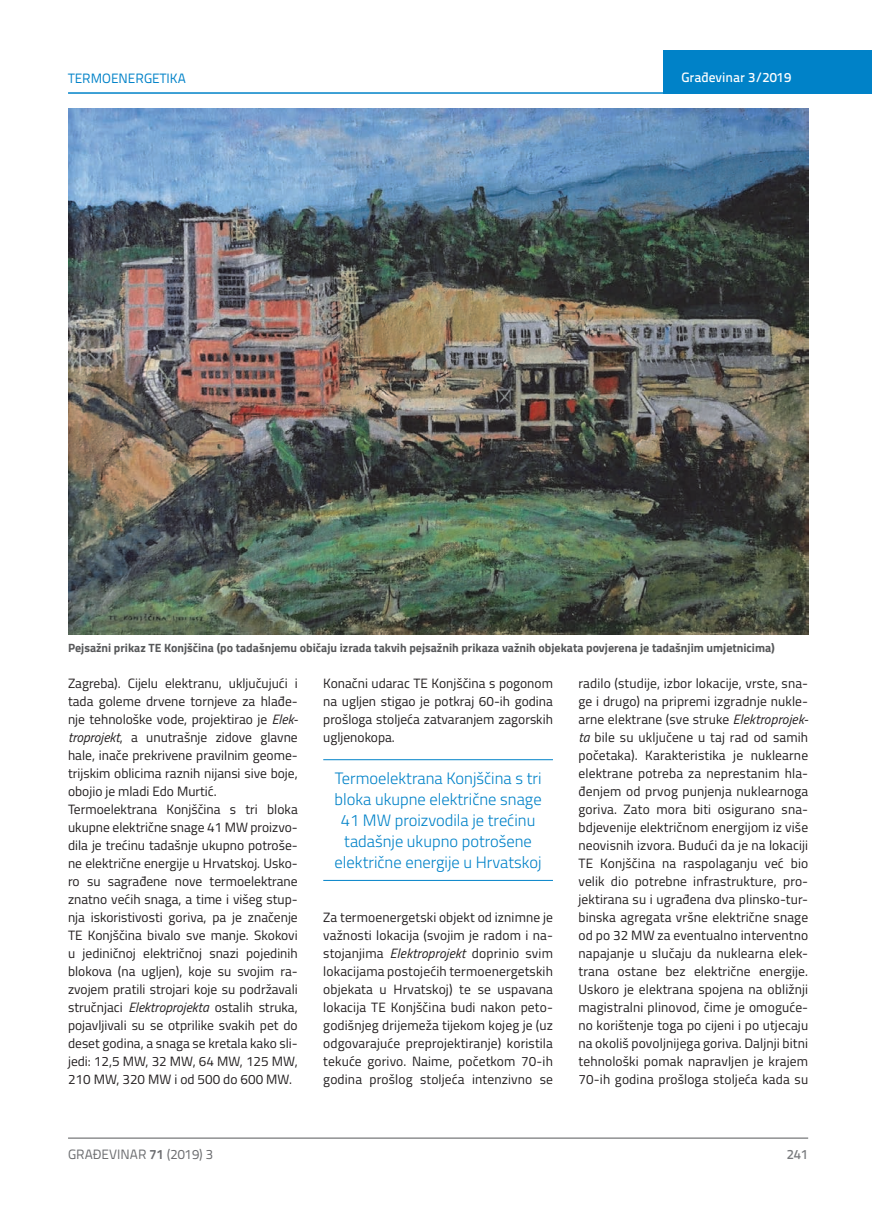
<style>
.page{position:relative;width:872px;height:1212px;background:#fff}
.page>*{position:absolute;margin:0;border:0;box-sizing:border-box;transform-origin:0 0}
.t1{font:300 16.5px/21px "Titillium";color:#0082c8;text-align:center}
.t2{font:13.5px/18px "Titillium";color:#231f20;text-align:justify}
.t3{font:13.5px "Titillium Text 22 L";color:#6c6d70}
.t4{font:500 13.5px "Titillium Text 22 L";color:#fff}
.t5{font:13.5px "Titillium Text 22 L";color:#0082c8}
.t6{font:500 13.5px "Titillium Text 22 L";color:#787a7d}
.t7{font:700 12px "Titillium";color:#57585a}
.s1{font-style:italic}
.s2{font-weight:700}
</style>
<div class="page">
<div style="left:663px;top:50px;width:209px;height:44px;background:#0082c8"></div>
<hr style="left:68px;top:92px;width:804px;height:2px;background:#0082c8">
<hr style="left:68px;top:1138px;width:740px;height:1px;background:#57585a">
<hr style="left:323px;top:759px;width:230px;height:1px;background:#0082c8">
<hr style="left:323px;top:880px;width:230px;height:1px;background:#0082c8">
<img style="left:68px;top:108px;width:740px;height:526px">
<p class="t5" style="left:68px;top:68px;width:119px">TERMOENERGETIKA</p>
<p class="t4" style="left:681px;top:67px;width:111px">Građevinar 3/2019</p>
<p class="t7" style="left:68px;top:639px;width:708px">Pejsažni prikaz TE Konjščina (po tadašnjemu običaju izrada takvih pejsažnih prikaza važnih objekata povjerena je tadašnjim umjetnicima)</p>
<p class="t2" style="left:68px;top:674px;width:231px;text-align:left">Zagreba). Cijelu elektranu, uključujući i tada goleme drvene tornjeve za hlađe&shy;nje tehnološke vode, projektirao je <span class="s1">Elek&shy;troprojekt</span>, a unutrašnje zidove glavne hale, inače prekrivene pravilnim geome&shy;trijskim oblicima raznih nijansi sive boje, obojio je mladi Edo Murtić.<br>Termoelektrana Konjščina s tri bloka ukupne električne snage 41 MW proizvo&shy;dila je trećinu tadašnje ukupno potroše&shy;ne električne energije u Hrvatskoj. Usko&shy;ro su sagrađene nove termoelektrane znatno većih snaga, a time i višeg stup&shy;nja iskoristivosti goriva, pa je značenje TE Konjščina bivalo sve manje. Skokovi u jediničnoj električnoj snazi pojedinih blokova (na ugljen), koje su svojim ra&shy;zvojem pratili strojari koje su podržavali stručnjaci <span class="s1">Elektroprojekta</span> ostalih struka, pojavljivali su se otprilike svakih pet do deset godina, a snaga se kretala kako sli&shy;jedi: 12,5 MW, 32 MW, 64 MW, 125 MW, 210 MW, 320 MW i od 500 do 600 MW.</p>
<p class="t2" style="left:323px;top:673px;width:231px">Konačni udarac TE Konjščina s pogonom na ugljen stigao je potkraj 60-ih godina prošloga stoljeća zatvaranjem zagorskih ugljenokopa.</p>
<p class="t1" style="left:334px;top:767px;width:209px">Termoelektrana Konjščina s tri bloka ukupne električne snage<br>41 MW proizvodila je trećinu tadašnje ukupno potrošene električne energije u Hrvatskoj</p>
<p class="t2" style="left:323px;top:908px;width:231px">Za termoenergetski objekt od iznimne je važnosti lokacija (svojim je radom i na&shy;stojanjima <span class="s1">Elektroprojekt</span> doprinio svim lokacijama postojećih termoenergetskih objekata u Hrvatskoj) te se uspavana lokacija TE Konjščina budi nakon peto&shy;godišnjeg drijemeža tijekom kojeg je (uz odgovarajuće preprojektiranje) koristila tekuće gorivo. Naime, početkom 70-ih godina prošlog stoljeća intenzivno se</p>
<p class="t2" style="left:578px;top:674px;width:231px">radilo (studije, izbor lokacije, vrste, sna&shy;ge i drugo) na pripremi izgradnje nukle&shy;arne elektrane (sve struke <span class="s1">Elektroprojek&shy;ta</span> bile su uključene u taj rad od samih početaka). Karakteristika je nuklearne elektrane potreba za neprestanim hla&shy;đenjem od prvog punjenja nuklearnoga goriva. Zato mora biti osigurano sna&shy;bdjevenije električnom energijom iz više neovisnih izvora. Budući da je na lokaciji TE Konjščina na raspolaganju već bio velik dio potrebne infrastrukture, pro&shy;jektirana su i ugrađena dva plinsko-tur&shy;binska agregata vršne električne snage od po 32 MW za eventualno interventno napajanje u slučaju da nuklearna elek&shy;trana ostane bez električne energije.<br>Uskoro je elektrana spojena na obližnji magistralni plinovod, čime je omoguće&shy;no korištenje toga po cijeni i po utjecaju na okoliš povoljnijega goriva. Daljnji bitni tehnološki pomak napravljen je krajem 70-ih godina prošloga stoljeća kada su</p>
<p class="t3" style="left:68px;top:1144px;width:146px">GRAĐEVINAR <span class="s2">71</span> (2019) 3</p>
<p class="t6" style="left:786px;top:1144px;width:23px">241</p>
</div>
